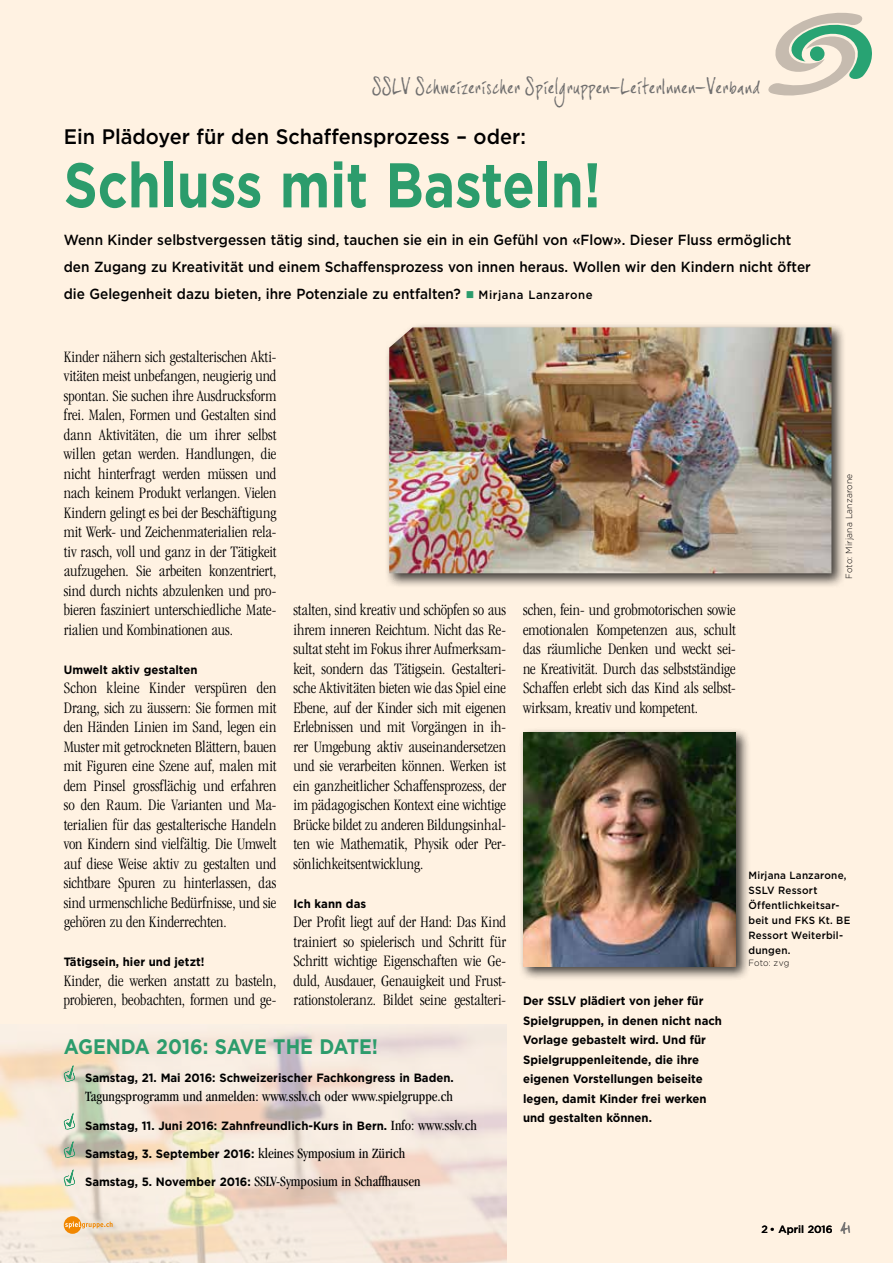
<style>
.page{position:relative;width:893px;height:1263px;background:#fff2e2}
.page>*{position:absolute;margin:0;border:0;box-sizing:border-box;transform-origin:0 0}
.t1{font:700 63px "Gotham";color:#2c9c6c;scale:.84 1}
.t2{font:500 21px "Gotham";color:#000;scale:.95 1}
.t3{font:700 21px "Gotham";color:#2c9c6c;scale:.91 1}
.t4{font:18px "joe Hand 3";letter-spacing:.045em;color:#706f6f}
.t5{font:300 condensed 16.5px/19.5px "Garamond";letter-spacing:-.005em;color:#000;text-align:justify}
.t6{font:500 14.7px/27px "Gotham";color:#000;scale:.93 1}
.t7{font:condensed 14.7px "Garamond";color:#000}
.t8{font:700 12px/19.5px "Gotham";color:#000;scale:.95 1}
.t9{font:500 10.5px/15px "Gotham";letter-spacing:.02em;color:#000;scale:.95 1}
.t10{font:500 10.5px "Gotham";color:#000}
.t11{font:300 9px "Gotham";letter-spacing:.02em;color:#000;scale:.95 1}
.s1{color:#2c9c6c}
.s2{font-size:12px}
.s3{font-family:"Garamond";font-weight:400;font-stretch:condensed;font-size:14.7px}
.s4{font-family:"Gotham";font-weight:700;font-stretch:normal;font-size:12px}
.s5{font-family:"joe Hand 3";font-weight:400;font-size:18px;color:#706f6f}
</style>
<div class="page">
<svg style="left:768px;top:13px;width:104px;height:83px"></svg>
<div style="left:810px;top:46px;width:14px;height:15px;background:#28a373;border-radius:50%"></div>
<img style="left:0;top:1025px;width:506px;height:238px">
<svg style="left:64px;top:1065px;width:11px;height:17px"></svg>
<svg style="left:64px;top:1112px;width:11px;height:18px"></svg>
<svg style="left:64px;top:1141px;width:11px;height:17px"></svg>
<svg style="left:64px;top:1169px;width:11px;height:17px"></svg>
<div style="left:385px;top:322px;width:461px;height:266px;background:#000;opacity:.75"></div>
<img style="left:389px;top:327px;width:442px;height:246px">
<div style="left:518px;top:727px;width:232px;height:254px;background:#000;opacity:.75"></div>
<img style="left:523px;top:732px;width:213px;height:234px">
<div style="left:64px;top:1216px;width:17px;height:18px;background:#f18700;border-radius:50%"></div>
<svg style="left:65px;top:1221px;width:48px;height:7px"></svg>
<p class="t4" style="left:373px;top:77px;width:389px">SSLV Schweizerischer Spielgruppen-LeiterInnen-Verband</p>
<p class="t2" style="left:64px;top:123px;width:488px">Ein Plädoyer für den Schaffensprozess – oder:</p>
<h1 class="t1" style="left:64px;top:143px;width:641px">Schluss mit Basteln!</h1>
<p class="t6" style="left:64px;top:226px;width:805px">Wenn Kinder selbstvergessen tätig sind, tauchen sie ein in ein Gefühl von «Flow». Dieser Fluss ermöglicht den Zugang zu Kreativität und einem Schaffensprozess von innen heraus. Wollen wir den Kindern nicht öfter die Gelegenheit dazu bieten, ihre Potenziale zu entfalten? <span class="s1">■</span> <span class="s2">Mirjana Lanzarone</span></p>
<p class="t5" style="left:64px;top:347px;width:214px">Kinder nähern sich gestalterischen Akti&shy;vitäten meist unbefangen, neugierig und spontan. Sie suchen ihre Ausdrucksform frei. Malen, Formen und Gestalten sind dann Aktivitäten, die um ihrer selbst willen getan werden. Handlungen, die nicht hinterfragt werden müssen und nach keinem Produkt verlangen. Vielen Kindern gelingt es bei der Beschäftigung mit Werk- und Zeichenmaterialien rela&shy;tiv rasch, voll und ganz in der Tätigkeit aufzugehen. Sie arbeiten konzentriert, sind durch nichts abzulenken und pro&shy;bieren fasziniert unterschiedliche Mate&shy;rialien und Kombinationen aus.</p>
<p class="t8" style="left:64px;top:659px;width:142px">Umwelt aktiv gestalten</p>
<p class="t5" style="left:64px;top:678px;width:214px">Schon kleine Kinder verspüren den Drang, sich zu äussern: Sie formen mit den Händen Linien im Sand, legen ein Muster mit getrockneten Blättern, bauen mit Figuren eine Szene auf, malen mit dem Pinsel grossflächig und erfahren so den Raum. Die Varianten und Ma&shy;terialien für das gestalterische Handeln von Kindern sind vielfältig. Die Umwelt auf diese Weise aktiv zu gestalten und sichtbare Spuren zu hinterlassen, das sind urmenschliche Bedürfnisse, und sie gehören zu den Kinderrechten.</p>
<p class="t8" style="left:64px;top:952px;width:150px">Tätigsein, hier und jetzt!</p>
<p class="t5" style="left:64px;top:971px;width:214px">Kinder, die werken anstatt zu basteln, probieren, beobachten, formen und ge-</p>
<p class="t3" style="left:64px;top:1032px;width:347px">AGENDA 2016: SAVE THE DATE!</p>
<p class="t8" style="left:85px;top:1068px;width:390px">Samstag, 21. Mai 2016: Schweizerischer Fachkongress in Baden.</p>
<p class="t7" style="left:85px;top:1088px;width:369px">Tagungsprogramm und anmelden: www.sslv.ch oder www.spielgruppe.ch</p>
<p class="t8" style="left:85px;top:1115px;width:414px">Samstag, 11. Juni 2016: Zahnfreundlich-Kurs in Bern. <span class="s3">Info: www.sslv.ch</span></p>
<p class="t8" style="left:85px;top:1144px;width:339px">Samstag, 3. September 2016: <span class="s3">kleines Symposium in Zürich</span></p>
<p class="t7" style="left:85px;top:1173px;width:337px"><span class="s4">Samstag, 5. November 2016:</span> SSLV-Symposium in Schaffhausen</p>
<p class="t5" style="left:293px;top:600px;width:214px">stalten, sind kreativ und schöpfen so aus ihrem inneren Reichtum. Nicht das Re&shy;sultat steht im Fokus ihrer Aufmerksam&shy;keit, sondern das Tätigsein. Gestalteri&shy;sche Aktivitäten bieten wie das Spiel eine Ebene, auf der Kinder sich mit eigenen Erlebnissen und mit Vorgängen in ih&shy;rer Umgebung aktiv auseinandersetzen und sie verarbeiten können. Werken ist ein ganzheitlicher Schaffensprozess, der im pädagogischen Kontext eine wichtige Brücke bildet zu anderen Bildungsinhal&shy;ten wie Mathematik, Physik oder Per&shy;sönlichkeitsentwicklung.</p>
<p class="t8" style="left:293px;top:893px;width:78px">Ich kann das</p>
<p class="t5" style="left:293px;top:912px;width:214px">Der Profit liegt auf der Hand: Das Kind trainiert so spielerisch und Schritt für Schritt wichtige Eigenschaften wie Ge&shy;duld, Ausdauer, Genauigkeit und Frust&shy;rationstoleranz. Bildet seine gestalteri-</p>
<p class="t5" style="left:523px;top:600px;width:214px">schen, fein- und grobmotorischen sowie emotionalen Kompetenzen aus, schult das räumliche Denken und weckt sei&shy;ne Kreativität. Durch das selbstständige Schaffen erlebt sich das Kind als selbst&shy;wirksam, kreativ und kompetent.</p>
<p class="t11" style="left:843px;top:579px;width:112px;rotate:-90deg">Foto: Mirjana Lanzarone</p>
<p class="t8" style="left:523px;top:991px;width:211px">Der SSLV plädiert von jeher für<br>Spielgruppen, in denen nicht nach<br>Vorlage gebastelt wird. Und für<br>Spielgruppenleitende, die ihre eigenen Vorstellungen beiseite legen, damit Kinder frei werken und gestalten können.</p>
<p class="t9" style="left:748px;top:868px;width:109px">Mirjana Lanzarone,<br>SSLV Ressort<br>Öffentlichkeitsar&shy;beit und FKS Kt. BE<br>Ressort Weiterbil&shy;dungen.</p>
<p class="t11" style="left:748px;top:957px;width:45px">Foto: zvg</p>
<p class="t10" style="left:761px;top:1222px;width:90px">2 • April 2016 <span class="s5">41</span></p>
</div>
